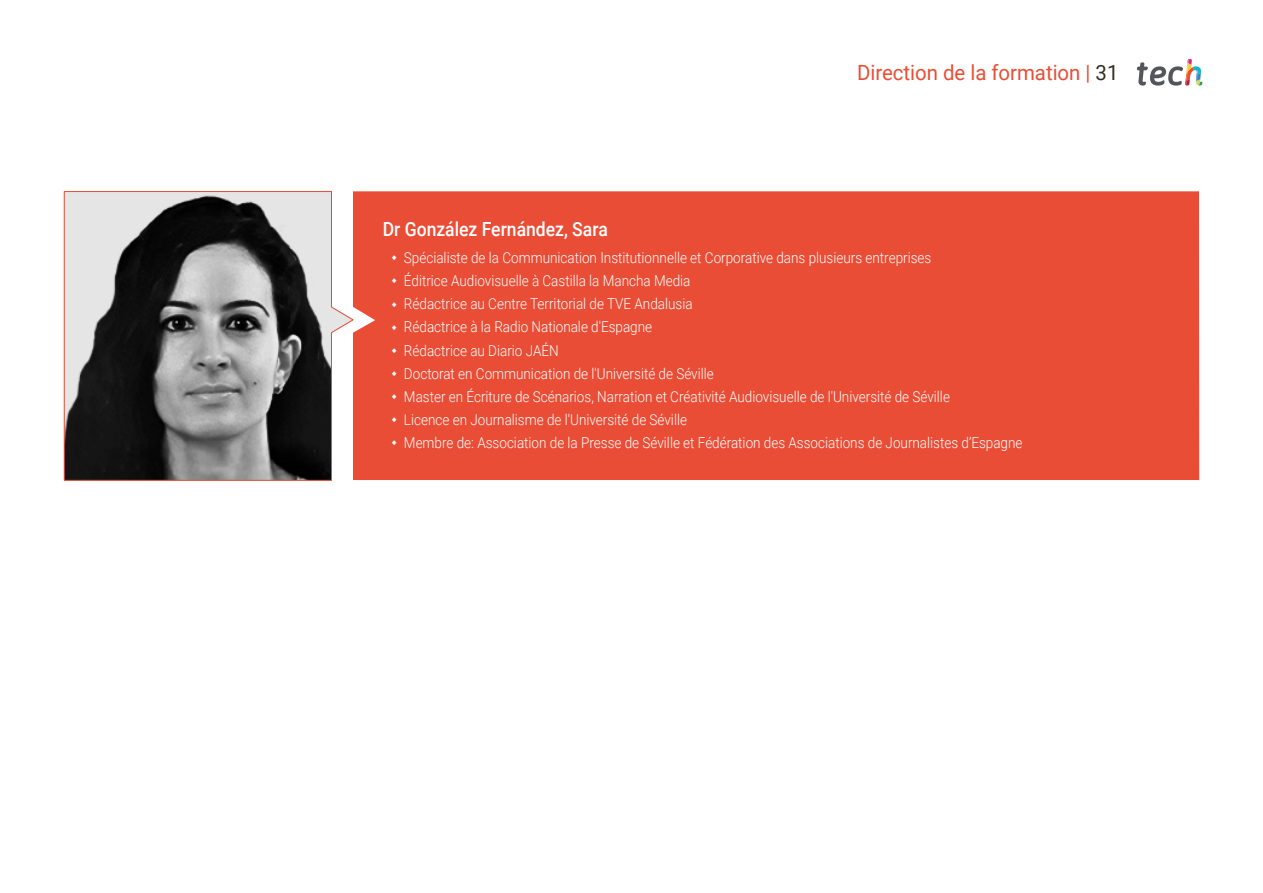
<style>
.page{position:relative;width:1263px;height:893px;background:#fff}
.page>*{position:absolute;margin:0;border:0;box-sizing:border-box;transform-origin:0 0}
.t1{font:21px "Roboto";color:#e94d35}
.t2{font:500 19.5px "Roboto";color:#fff;scale:.9 1}
.t3{font:300 15px/23.1px "Roboto";color:#fff;scale:.9 1}
.s1{color:#312e20}
</style>
<div class="page">
<div style="left:354px;top:191px;width:845px;height:289px;background:#e94d35"></div>
<svg style="left:64px;top:191px;width:290px;height:290px;background:#7a7777"></svg>
<svg style="left:1137px;top:59px;width:65px;height:27px"></svg>
<svg style="left:392px;top:255px;width:5px;height:5px"></svg>
<svg style="left:392px;top:278px;width:5px;height:5px"></svg>
<svg style="left:392px;top:302px;width:5px;height:5px"></svg>
<svg style="left:392px;top:325px;width:5px;height:5px"></svg>
<svg style="left:392px;top:348px;width:5px;height:5px"></svg>
<svg style="left:392px;top:371px;width:5px;height:5px"></svg>
<svg style="left:392px;top:394px;width:5px;height:5px"></svg>
<svg style="left:392px;top:417px;width:5px;height:5px"></svg>
<svg style="left:392px;top:440px;width:5px;height:5px"></svg>
<h1 class="t1" style="left:857px;top:57px;width:263px">Direction de la formation | <span class="s1">31</span></h1>
<h2 class="t2" style="left:383px;top:215px;width:252px">Dr González Fernández, Sara</h2>
<p class="t3" style="left:404px;top:246px;width:689px">Spécialiste de la Communication Institutionnelle et Corporative dans plusieurs entreprises<br>Éditrice Audiovisuelle à Castilla la Mancha Media<br>Rédactrice au Centre Territorial de TVE Andalusia<br>Rédactrice à la Radio Nationale d'Espagne<br>Rédactrice au Diario JAÉN<br>Doctorat en Communication de l'Université de Séville<br>Master en Écriture de Scénarios, Narration et Créativité Audiovisuelle de l'Université de Séville<br>Licence en Journalisme de l'Université de Séville<br>Membre de: Association de la Presse de Séville et Fédération des Associations de Journalistes d’Espagne</p>
</div>
